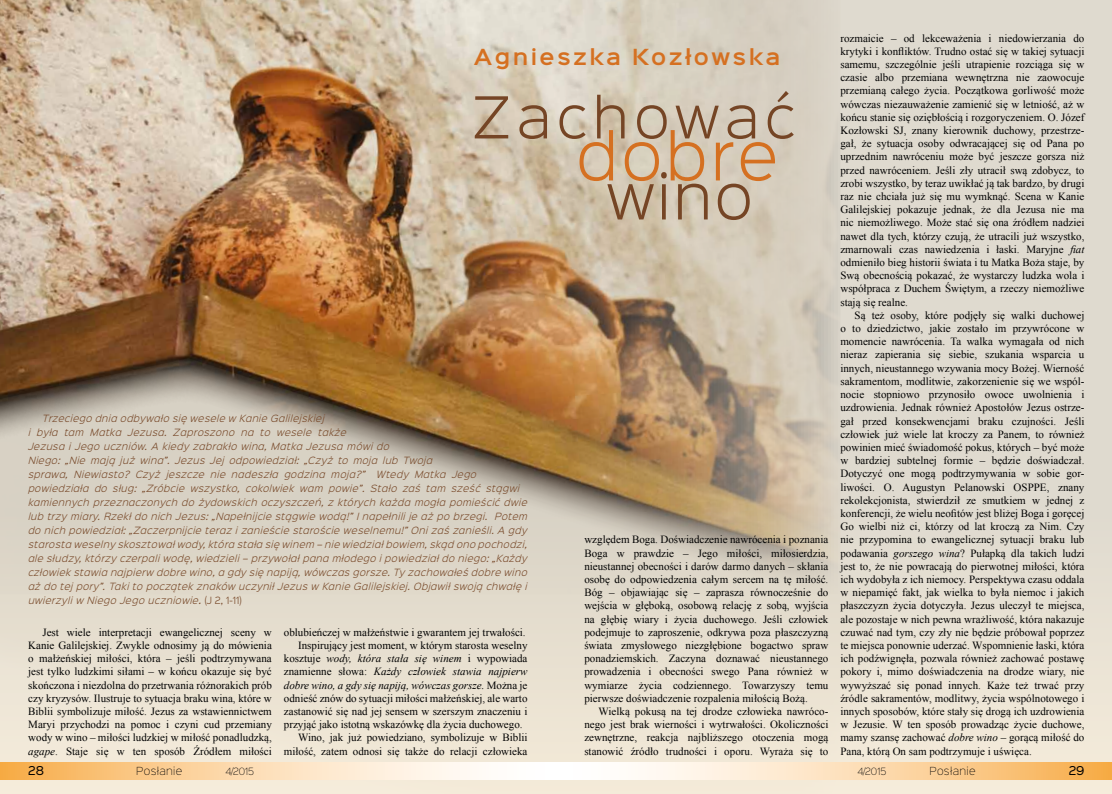
<style>
.page{position:relative;width:1112px;height:794px;background:#fff}
.page>*{position:absolute;margin:0;border:0;box-sizing:border-box;transform-origin:0 0}
.t1{font:300 60px "Sinkin Sans 300";letter-spacing:.05em;color:#d57021}
.t2{font:300 56px "Sinkin Sans 300";color:#754525}
.t3{font:300 52px "Sinkin Sans 300";letter-spacing:.1em;color:#754525}
.t4{font:600 20px "Sinkin Sans 600";letter-spacing:.12em;color:#d57021}
.t5{font:11px/13.2px "Times New Roman";color:#000;text-align:justify}
.t6{font:italic 11px "Times New Roman";color:#000}
.t7{font:11px "Sinkin Sans 400";color:#000}
.t8{font:10px "Sinkin Sans 200 X Light";letter-spacing:.03em;color:#000}
.t9{font:italic 300 9px/14px "Sinkin Sans 300";letter-spacing:.04em;color:#754525}
.t10{font:9px "Sinkin Sans 200 X Light";color:#000}
.s1{font-family:"Sinkin Sans 400";font-weight:400}
.s2{font-style:normal}
.s3{font-style:italic}
</style>
<div class="page">
<div style="left:0;top:0;width:1111px;height:794px;background:#dfdacf"></div>
<img style="left:0;top:0;width:838px;height:358px">
<img style="left:0;top:358px;width:838px;height:149px">
<svg style="left:0;top:507px;width:1111px;height:287px"></svg>
<svg style="left:0;top:762px;width:556px;height:17px;background:#fcddb4"></svg>
<svg style="left:556px;top:763px;width:555px;height:17px;background:#fcddb5"></svg>
<h3 class="t4" style="left:474px;top:39px;width:308px">Agnieszka Kozłowska</h3>
<h3 class="t3" style="left:471px;top:75px;width:325px">Zachować</h3>
<h1 class="t1" style="left:576px;top:107px;width:203px">dobre</h1>
<h2 class="t2" style="left:606px;top:151px;width:148px">wino</h2>
<p class="t9" style="left:28px;top:411px;width:405px;text-indent:14px">Trzeciego dnia odbywało się wesele w Kanie Galilejskiej<br>i była tam Matka Jezusa. Zaproszono na to wesele także<br>Jezusa i Jego uczniów. A kiedy zabrakło wina, Matka Jezusa mówi do<br>Niego: „Nie mają już wina”. Jezus Jej odpowiedział: „Czyż to moja lub Twoja sprawa, Niewiasto? Czyż jeszcze nie nadeszła godzina moja?”</p>
<p class="t9" style="left:28px;top:467px;width:500px;text-indent:348px">Wtedy Matka Jego powiedziała do sług: „Zróbcie wszystko, cokolwiek wam powie”. Stało zaś tam sześć stągwi kamiennych przeznaczonych do żydowskich oczyszczeń, z których każda mogła pomieścić dwie lub trzy miary. Rzekł do nich Jezus: „Napełnijcie stągwie wodą!” I napełnili je aż po brzegi. Potem do nich powiedział: „Zaczerpnijcie teraz i zanieście staroście weselnemu!” Oni zaś zanieśli. A gdy starosta weselny skosztował wody, która stała się winem – nie wiedział bowiem, skąd ono pochodzi, ale słudzy, którzy czerpali wodę, wiedzieli – przywołał pana młodego i powiedział do niego: „Każdy człowiek stawia najpierw dobre wino, a gdy się napiją, wówczas gorsze. Ty zachowałeś dobre wino aż do tej pory”. Taki to początek znaków uczynił Jezus w Kanie Galilejskiej. Objawił swoją chwałę i uwierzyli w Niego Jego uczniowie<span class="s1">.</span> <span class="s2">(J 2, 1-11)</span></p>
<p class="t5" style="left:28px;top:625px;width:245px;text-indent:14px">Jest wiele interpretacji ewangelicznej sceny w Kanie Galilejskiej. Zwykle odnosimy ją do mówienia o małżeńskiej miłości, która – jeśli podtrzymywana jest tylko ludzkimi siłami – w końcu okazuje się być skończona i niezdolna do przetrwania różnorakich prób czy kryzysów. Ilustruje to sytuacja braku wina, które w Biblii symbolizuje miłość. Jezus za wstawiennictwem Maryi przychodzi na pomoc i czyni cud przemiany wody w wino – miłości ludzkiej w miłość ponadludzką, <span class="s3">agape</span>. Staje się w ten sposób Źródłem miłości</p>
<p class="t5" style="left:284px;top:625px;width:243px">oblubieńczej w małżeństwie i gwarantem jej trwałości.</p>
<p class="t5" style="left:298px;top:638px;width:231px">Inspirujący jest moment, w którym starosta weselny</p>
<p class="t6" style="left:284px;top:651px;width:245px"><span class="s2">kosztuje</span> wody, która stała się winem <span class="s2">i wypowiada</span></p>
<p class="t6" style="left:284px;top:664px;width:245px"><span class="s2">znamienne słowa:</span> Każdy człowiek stawia najpierw</p>
<p class="t6" style="left:284px;top:677px;width:245px">dobre wino, a gdy się napiją, wówczas gorsze. <span class="s2">Można je</span></p>
<p class="t5" style="left:284px;top:691px;width:245px">odnieść znów do sytuacji miłości małżeńskiej, ale warto</p>
<p class="t5" style="left:284px;top:704px;width:245px">zastanowić się nad jej sensem w szerszym znaczeniu i</p>
<p class="t5" style="left:284px;top:717px;width:240px">przyjąć jako istotną wskazówkę dla życia duchowego.</p>
<p class="t5" style="left:298px;top:731px;width:231px">Wino, jak już powiedziano, symbolizuje w Biblii</p>
<p class="t5" style="left:284px;top:744px;width:245px">miłość, zatem odnosi się także do relacji człowieka</p>
<p class="t5" style="left:584px;top:533px;width:245px">względem Boga. Doświadczenie nawrócenia i poznania Boga w prawdzie – Jego miłości, miłosierdzia, nieustannej obecności i darów darmo danych – skłania osobę do odpowiedzenia całym sercem na tę miłość.<br>Bóg – objawiając się – zaprasza równocześnie do wejścia w głęboką, osobową relację z sobą, wyjścia na głębię wiary i życia duchowego. Jeśli człowiek podejmuje to zaproszenie, odkrywa poza płaszczyzną świata zmysłowego niezgłębione bogactwo spraw ponadziemskich. Zaczyna doznawać nieustannego prowadzenia i obecności swego Pana również w wymiarze życia codziennego. Towarzyszy temu pierwsze doświadczenie rozpalenia miłością Bożą.</p>
<p class="t5" style="left:584px;top:704px;width:245px;text-indent:14px">Wielką pokusą na tej drodze człowieka nawróco&shy;nego jest brak wierności i wytrwałości. Okoliczności zewnętrzne, reakcja najbliższego otoczenia mogą stanowić źródło trudności i oporu. Wyraża się to</p>
<p class="t5" style="left:840px;top:31px;width:245px">rozmaicie – od lekceważenia i niedowierzania do krytyki i konfliktów. Trudno ostać się w takiej sytuacji samemu, szczególnie jeśli utrapienie rozciąga się w czasie albo przemiana wewnętrzna nie zaowocuje przemianą całego życia. Początkowa gorliwość może wówczas niezauważenie zamienić się w letniość, aż w końcu stanie się oziębłością i rozgoryczeniem. O. Józef Kozłowski SJ, znany kierownik duchowy, przestrze&shy;gał, że sytuacja osoby odwracającej się od Pana po uprzednim nawróceniu może być jeszcze gorsza niż przed nawróceniem. Jeśli zły utracił swą zdobycz, to zrobi wszystko, by teraz uwikłać ją tak bardzo, by drugi raz nie chciała już się mu wymknąć. Scena w Kanie Galilejskiej pokazuje jednak, że dla Jezusa nie ma nic niemożliwego. Może stać się ona źródłem nadziei nawet dla tych, którzy czują, że utracili już wszystko, zmarnowali czas nawiedzenia i łaski. Maryjne <span class="s3">fiat </span>odmieniło bieg historii świata i tu Matka Boża staje, by Swą obecnością pokazać, że wystarczy ludzka wola i współpraca z Duchem Świętym, a rzeczy niemożliwe stają się realne.</p>
<p class="t5" style="left:840px;top:308px;width:245px;text-indent:14px">Są też osoby, które podjęły się walki duchowej o to dziedzictwo, jakie zostało im przywrócone w momencie nawrócenia. Ta walka wymagała od nich nieraz zapierania się siebie, szukania wsparcia u innych, nieustannego wzywania mocy Bożej. Wierność sakramentom, modlitwie, zakorzenienie się we wspól&shy;nocie stopniowo przynosiło owoce uwolnienia i uzdrowienia. Jednak również Apostołów Jezus ostrze&shy;gał przed konsekwencjami braku czujności. Jeśli człowiek już wiele lat kroczy za Panem, to również powinien mieć świadomość pokus, których – być może w bardziej subtelnej formie – będzie doświadczał.<br>Dotyczyć one mogą podtrzymywania w sobie gor&shy;liwości. O. Augustyn Pelanowski OSPPE, znany rekolekcjonista, stwierdził ze smutkiem w jednej z konferencji, że wielu neofitów jest bliżej Boga i goręcej Go wielbi niż ci, którzy od lat kroczą za Nim. Czy nie przypomina to ewangelicznej sytuacji braku lub podawania <span class="s3">gorszego wina</span>? Pułapką dla takich ludzi jest to, że nie powracają do pierwotnej miłości, która ich wydobyła z ich niemocy. Perspektywa czasu oddala w niepamięć fakt, jak wielka to była niemoc i jakich płaszczyzn życia dotyczyła. Jezus uleczył te miejsca, ale pozostaje w nich pewna wrażliwość, która nakazuje czuwać nad tym, czy zły nie będzie próbował poprzez te miejsca ponownie uderzać. Wspomnienie łaski, która ich podźwignęła, pozwala również zachować postawę pokory i, mimo doświadczenia na drodze wiary, nie wywyższać się ponad innych. Każe też trwać przy źródle sakramentów, modlitwy, życia wspólnotowego i innych sposobów, które stały się drogą ich uzdrowienia w Jezusie. W ten sposób prowadząc życie duchowe, mamy szansę zachować <span class="s3">dobre wino</span> – gorącą miłość do Pana, którą On sam podtrzymuje i uświęca.</p>
<p class="t7" style="left:28px;top:761px;width:17px">28</p>
<p class="t8" style="left:136px;top:763px;width:48px">Posłanie</p>
<p class="t10" style="left:225px;top:764px;width:30px">4/2015</p>
<p class="t10" style="left:857px;top:764px;width:30px">4/2015</p>
<p class="t8" style="left:929px;top:763px;width:48px">Posłanie</p>
<p class="t7" style="left:1068px;top:761px;width:17px">29</p>
</div>
